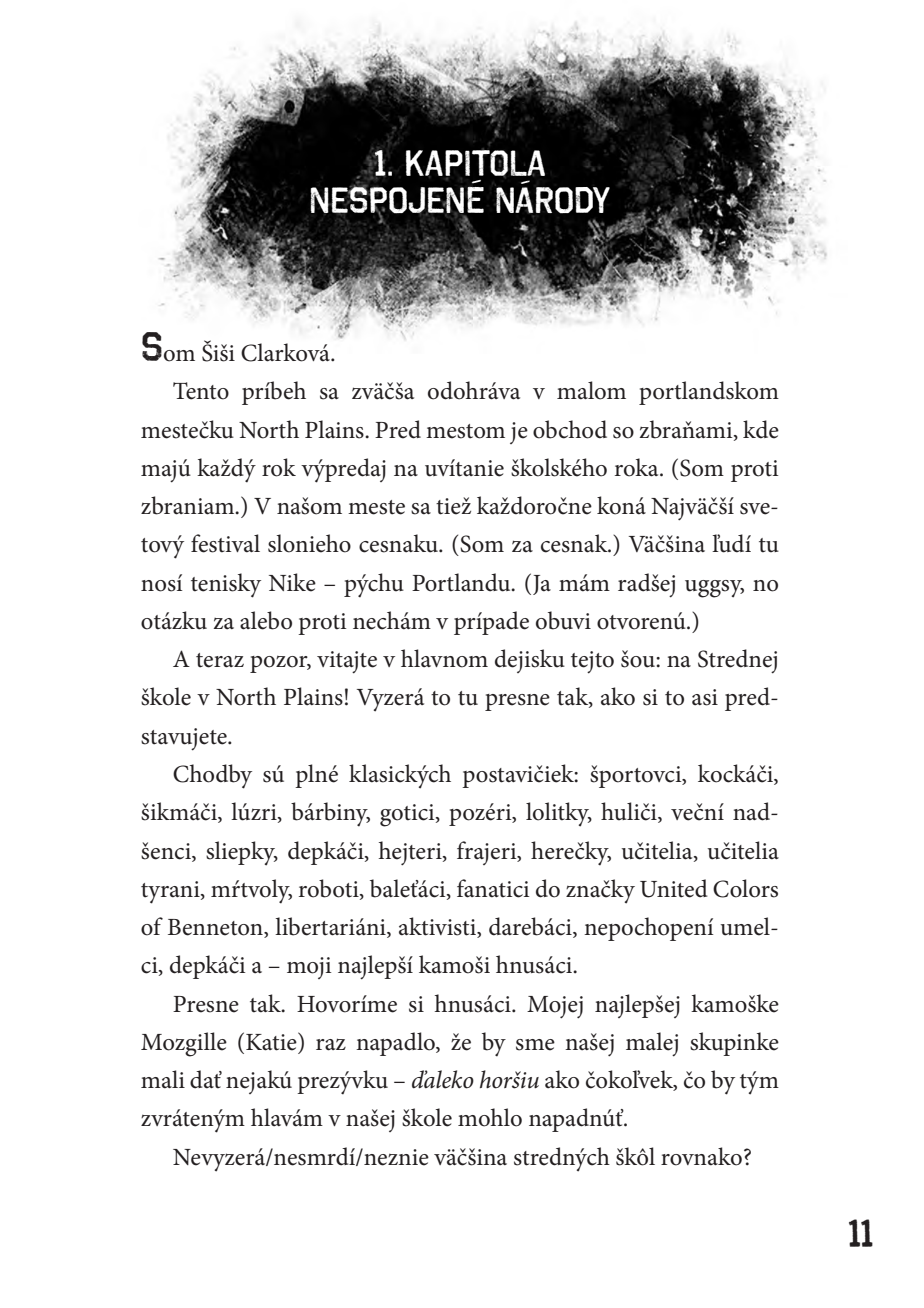
<style>
.page{position:relative;width:924px;height:1308px;background:#fff}
.page>*{position:absolute;margin:0;border:0;box-sizing:border-box;transform-origin:0 0}
.t1{font:700 38.25px "Octin Vintage A Rg";color:#231f20}
.t2{font:700 36px/37.1px "Octin Vintage A Rg";color:#fff;text-align:center}
.t3{font:24.75px "Minion Pro";color:#231f20}
.s1{font-family:"Octin Vintage A Rg";font-weight:700;font-size:40.5px}
.s2{font-style:italic}
</style>
<div class="page">
<img style="left:158px;top:20px;width:670px;height:321px">
<h2 class="t2" style="left:309px;top:144px;width:303px">1. KAPITOLA<br>NESPOJENÉ NÁRODY</h2>
<p class="t3" style="left:141px;top:336px;width:196px"><span class="s1">S</span>om Šiši Clarková.</p>
<p class="t3" style="left:173px;top:375px;width:607px">Tento príbeh sa zväčša odohráva v malom portlandskom</p>
<p class="t3" style="left:141px;top:413px;width:639px">mestečku North Plains. Pred mestom je obchod so zbraňami, kde</p>
<p class="t3" style="left:141px;top:451px;width:639px">majú každý rok výpredaj na uvítanie školského roka. (Som proti</p>
<p class="t3" style="left:141px;top:489px;width:639px">zbraniam.) V našom meste sa tiež každoročne koná Najväčší sve-</p>
<p class="t3" style="left:141px;top:528px;width:639px">tový festival slonieho cesnaku. (Som za cesnak.) Väčšina ľudí tu</p>
<p class="t3" style="left:141px;top:566px;width:639px">nosí tenisky Nike – pýchu Portlandu. (Ja mám radšej uggsy, no</p>
<p class="t3" style="left:141px;top:604px;width:560px">otázku za alebo proti nechám v prípade obuvi otvorenú.)</p>
<p class="t3" style="left:173px;top:642px;width:607px">A teraz pozor, vitajte v hlavnom dejisku tejto šou: na Strednej</p>
<p class="t3" style="left:141px;top:680px;width:639px">škole v North Plains! Vyzerá to tu presne tak, ako si to asi pred-</p>
<p class="t3" style="left:141px;top:719px;width:93px">stavujete.</p>
<p class="t3" style="left:173px;top:757px;width:607px">Chodby sú plné klasických postavičiek: športovci, kockáči,</p>
<p class="t3" style="left:141px;top:795px;width:639px">šikmáči, lúzri, bárbiny, gotici, pozéri, lolitky, huliči, veční nad-</p>
<p class="t3" style="left:141px;top:833px;width:639px">šenci, sliepky, depkáči, hejteri, frajeri, herečky, učitelia, učitelia</p>
<p class="t3" style="left:141px;top:872px;width:639px">tyrani, mŕtvoly, roboti, baleťáci, fanatici do značky United Colors</p>
<p class="t3" style="left:141px;top:910px;width:639px">of Benneton, libertariáni, aktivisti, darebáci, nepochopení umel-</p>
<p class="t3" style="left:141px;top:948px;width:438px">ci, depkáči a – moji najlepší kamoši hnusáci.</p>
<p class="t3" style="left:173px;top:986px;width:607px">Presne tak. Hovoríme si hnusáci. Mojej najlepšej kamoške</p>
<p class="t3" style="left:141px;top:1025px;width:639px">Mozgille (Katie) raz napadlo, že by sme našej malej skupinke</p>
<p class="t3" style="left:141px;top:1063px;width:639px">mali dať nejakú prezývku – <span class="s2">ďaleko horšiu</span> ako čokoľvek, čo by tým</p>
<p class="t3" style="left:141px;top:1101px;width:489px">zvráteným hlavám v našej škole mohlo napadnúť.</p>
<p class="t3" style="left:173px;top:1139px;width:581px">Nevyzerá/nesmrdí/neznie väčšina stredných škôl rovnako?</p>
<h1 class="t1" style="left:847px;top:1210px;width:28px">11</h1>
</div>
